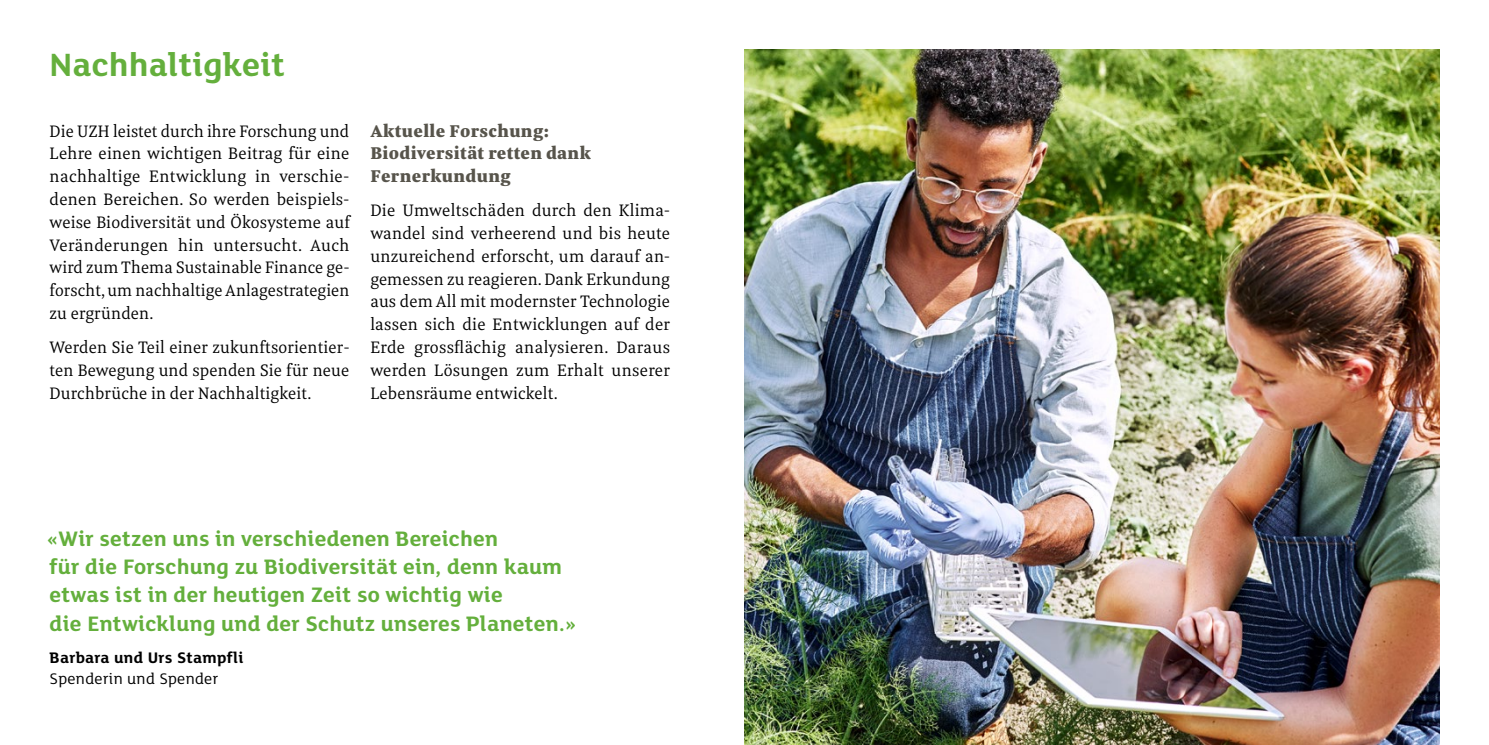
<style>
.page{position:relative;width:1489px;height:745px;background:#fff}
.page>*{position:absolute;margin:0;border:0;box-sizing:border-box;transform-origin:0 0}
.t1{font:700 35px "FS Lola";letter-spacing:.005em;color:#64af3c}
.t2{font:700 22.75px/28px "FS Lola";letter-spacing:.01em;color:#64af3c}
.t3{font:900 17.5px/22.8px "Meret Pro";letter-spacing:.02em;color:#57544b}
.t4{font:17.15px/22.8px "Meret Pro";letter-spacing:.01em;color:#000;text-align:justify}
.t5{font:700 16.62px "FS Lola";letter-spacing:.02em;color:#000}
.t6{font:16.62px "FS Lola";letter-spacing:.02em;color:#000}
</style>
<div class="page">
<img style="left:744px;top:50px;width:695px;height:694px">
<h1 class="t1" style="left:50px;top:40px;width:237px">Nachhaltigkeit</h1>
<p class="t4" style="left:50px;top:119px;width:302px">Die UZH leistet durch ihre Forschung und Lehre einen wichtigen Beitrag für eine nachhaltige Entwicklung in verschie&shy;denen Bereichen. So werden beispiels&shy;weise Biodiversität und Ökosysteme auf Veränderungen hin untersucht. Auch wird zum Thema Sustainable Finance ge&shy;forscht, um nachhaltige Anlagestrategien zu ergründen.</p>
<p class="t4" style="left:50px;top:335px;width:301px">Werden Sie Teil einer zukunftsorientier&shy;ten Bewegung und spenden Sie für neue Durchbrüche in der Nachhaltigkeit.</p>
<p class="t3" style="left:370px;top:119px;width:222px">Aktuelle Forschung:<br>Biodiversität retten dank<br>Fernerkundung</p>
<p class="t4" style="left:370px;top:199px;width:301px">Die Umweltschäden durch den Klima&shy;wandel sind verheerend und bis heute unzureichend erforscht, um darauf an&shy;gemessen zu reagieren. Dank Erkundung aus dem All mit modernster Technologie lassen sich die Entwicklungen auf der Erde grossflächig analysieren. Daraus werden Lösungen zum Erhalt unserer Lebensräume entwickelt.</p>
<h2 class="t2" style="left:46px;top:523px;width:532px">«Wir setzen uns in verschiedenen Bereichen<br>für die Forschung zu Biodiversität ein, denn kaum etwas ist in der heutigen Zeit so wichtig wie<br>die Entwicklung und der Schutz unseres Planeten.»</h2>
<p class="t5" style="left:50px;top:645px;width:195px">Barbara und Urs Stampfli</p>
<p class="t6" style="left:50px;top:667px;width:170px">Spenderin und Spender</p>
</div>
